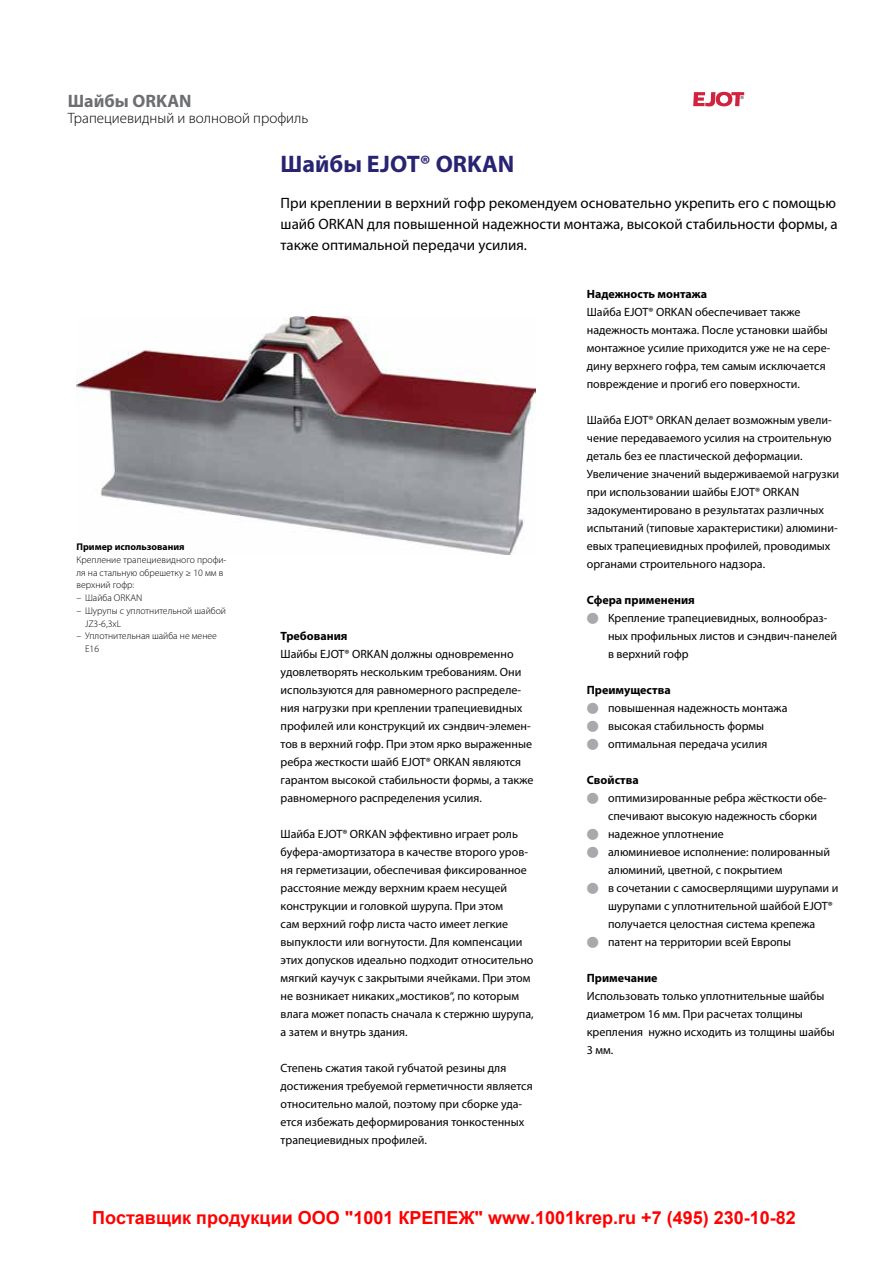
<style>
.page{position:relative;width:893px;height:1263px;background:#fff}
.page>*{position:absolute;margin:0;border:0;box-sizing:border-box;transform-origin:0 0}
.t1{font:700 24px "Myriad Pro";color:#282472}
.t2{font:700 18px "Arial";color:#f00}
.t3{font:700 18px "Myriad Pro";color:#6d6e71}
.t4{font:15px/21px "Myriad Pro";color:#000}
.t5{font:300 15px "Myriad Pro";color:#000}
.t6{font:12px/18px "Myriad Pro";color:#000}
.t7{font:700 12px "Myriad Pro";color:#000}
.t8{font:300 9.75px/12.8px "Myriad Pro";color:#000}
.t9{font:700 9.75px "Myriad Pro";color:#000}
.s1{color:#a7a9ac}
</style>
<div class="page">
<svg style="left:693px;top:92px;width:51px;height:14px"></svg>
<img style="left:77px;top:316px;width:459px;height:239px">
<h2 class="t3" style="left:68px;top:89px;width:125px">Шайбы ORKAN</h2>
<p class="t5" style="left:68px;top:109px;width:242px">Трапециевидный и волновой профиль</p>
<h1 class="t1" style="left:281px;top:148px;width:235px">Шайбы EJOT® ORKAN</h1>
<p class="t4" style="left:281px;top:192px;width:559px">При креплении в верхний гофр рекомендуем основательно укрепить его с помощью шайб ORKAN для повышенной надежности монтажа, высокой стабильности формы, а также оптимальной передачи усилия.</p>
<p class="t9" style="left:77px;top:540px;width:110px">Пример использования</p>
<p class="t8" style="left:77px;top:553px;width:151px">Крепление трапециевидного профи&shy;ля на стальную обрешетку ≥ 10 мм в верхний гофр:</p>
<p class="t8" style="left:77px;top:591px;width:67px">– Шайба ORKAN</p>
<p class="t8" style="left:85px;top:604px;width:143px;text-indent:-9px">– Шурупы с уплотнительной шайбой<br>JZ3-6,3xL</p>
<p class="t8" style="left:85px;top:630px;width:133px;text-indent:-9px">– Уплотнительная шайба не менее<br>E16</p>
<p class="t7" style="left:281px;top:628px;width:68px">Требования</p>
<p class="t6" style="left:281px;top:645px;width:254px">Шайбы EJOT® ORKAN должны одновременно удовлетворять нескольким требованиям. Они используются для равномерного распределе&shy;ния нагрузки при креплении трапециевидных профилей или конструкций их сэндвич-элемен&shy;тов в верхний гофр. При этом ярко выраженные ребра жесткости шайб EJOT® ORKAN являются гарантом высокой стабильности формы, а также равномерного распределения усилия.</p>
<p class="t6" style="left:281px;top:825px;width:254px">Шайба EJOT® ORKAN эффективно играет роль буфера-амортизатора в качестве второго уров&shy;ня герметизации, обеспечивая фиксированное расстояние между верхним краем несущей конструкции и головкой шурупа. При этом<br>сам верхний гофр листа часто имеет легкие выпуклости или вогнутости. Для компенсации этих допусков идеально подходит относительно мягкий каучук с закрытыми ячейками. При этом не возникает никаких „мостиков“, по которым влага может попасть сначала к стержню шурупа, а затем и внутрь здания.</p>
<p class="t6" style="left:281px;top:1059px;width:253px">Степень сжатия такой губчатой резины для достижения требуемой герметичности является относительно малой, поэтому при сборке уда&shy;ется избежать деформирования тонкостенных трапециевидных профилей.</p>
<p class="t7" style="left:587px;top:286px;width:122px">Надежность монтажа</p>
<p class="t6" style="left:587px;top:303px;width:245px">Шайба EJOT® ORKAN обеспечивает также надежность монтажа. После установки шайбы монтажное усилие приходится уже не на сере&shy;дину верхнего гофра, тем самым исключается повреждение и прогиб его поверхности.</p>
<p class="t6" style="left:587px;top:411px;width:254px">Шайба EJOT® ORKAN делает возможным увели&shy;чение передаваемого усилия на строительную деталь без ее пластической деформации.<br>Увеличение значений выдерживаемой нагрузки при использовании шайбы EJOT® ORKAN задокументировано в результатах различных испытаний (типовые характеристики) алюмини&shy;евых трапециевидных профилей, проводимых органами строительного надзора.</p>
<p class="t7" style="left:587px;top:592px;width:110px">Сфера применения</p>
<p class="t6" style="left:608px;top:609px;width:230px;text-indent:-21px"><span class="s1">●</span> Крепление трапециевидных, волнообраз&shy;ных профильных листов и сэндвич-панелей в верхний гофр</p>
<p class="t7" style="left:587px;top:682px;width:85px">Преимущества</p>
<p class="t6" style="left:587px;top:699px;width:202px"><span class="s1">●</span> повышенная надежность монтажа</p>
<p class="t6" style="left:587px;top:717px;width:179px"><span class="s1">●</span> высокая стабильность формы</p>
<p class="t6" style="left:587px;top:735px;width:182px"><span class="s1">●</span> оптимальная передача усилия</p>
<p class="t7" style="left:587px;top:772px;width:53px">Cвойства</p>
<p class="t6" style="left:608px;top:789px;width:220px;text-indent:-21px"><span class="s1">●</span> оптимизированные ребра жёсткости обе&shy;спечивают высокую надежность сборки</p>
<p class="t6" style="left:587px;top:825px;width:139px"><span class="s1">●</span> надежное уплотнение</p>
<p class="t6" style="left:608px;top:843px;width:223px;text-indent:-21px"><span class="s1">●</span> алюминиевое исполнение: полированный алюминий, цветной, с покрытием</p>
<p class="t6" style="left:608px;top:879px;width:232px;text-indent:-21px"><span class="s1">●</span> в сочетании с самосверлящими шурупами и шурупами с уплотнительной шайбой EJOT® получается целостная система крепежа</p>
<p class="t6" style="left:587px;top:933px;width:206px"><span class="s1">●</span> патент на территории всей Европы</p>
<p class="t7" style="left:587px;top:970px;width:72px">Примечание</p>
<p class="t6" style="left:587px;top:987px;width:249px">Использовать только уплотнительные шайбы диаметром 16 мм. При расчетах толщины крепления нужно исходить из толщины шайбы<br>3 мм.</p>
<h2 class="t2" style="left:92px;top:1205px;width:705px">Поставщик продукции ООО "1001 КРЕПЕЖ" www.1001krep.ru +7 (495) 230-10-82</h2>
</div>
